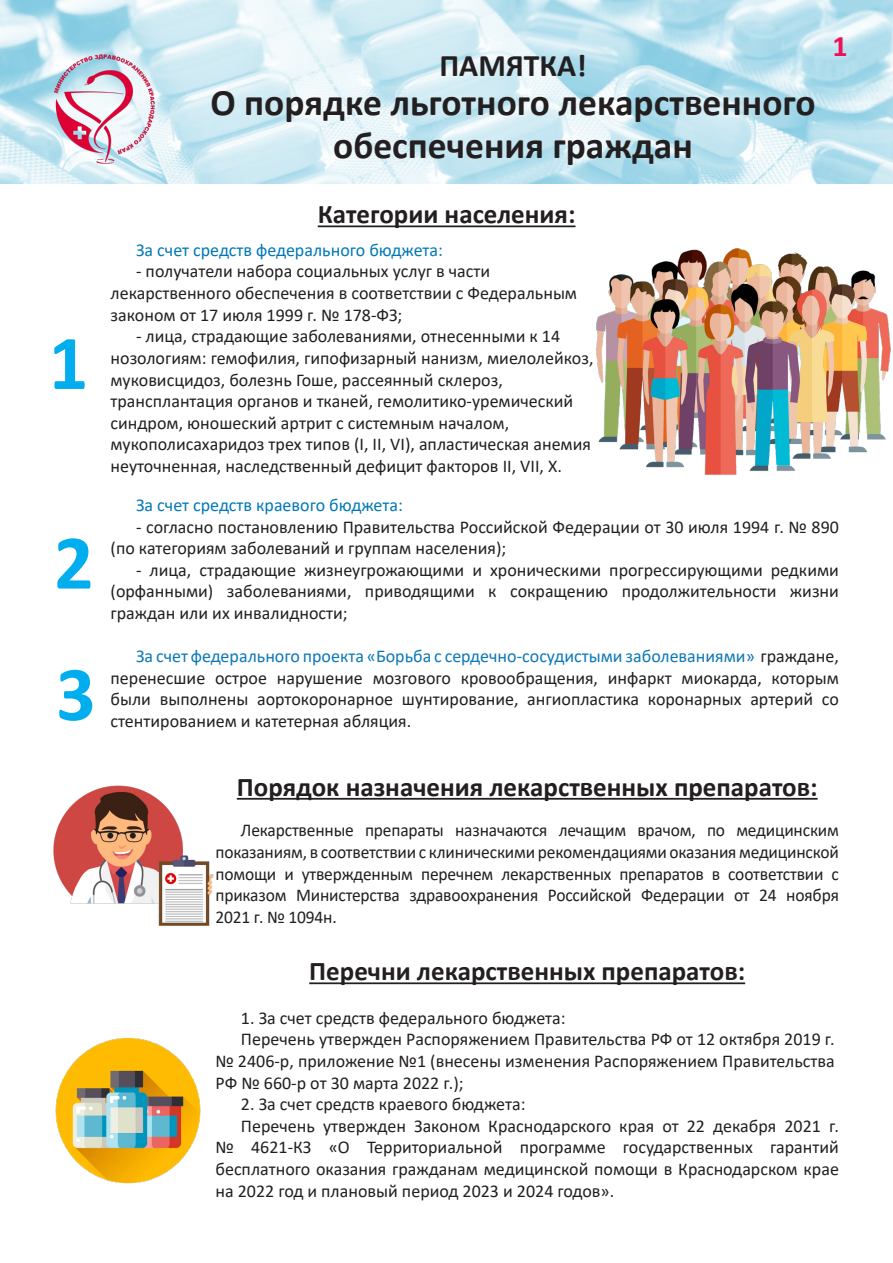
<style>
.page{position:relative;width:893px;height:1263px;background:#fff}
.page>*{position:absolute;margin:0;border:0;box-sizing:border-box;transform-origin:0 0}
.t1{font:700 78px "Calibri";color:#00aeef}
.t2{font:700 37.5px/43.2px "Calibri";color:#231f20;text-align:center}
.t3{font:700 31.5px "Calibri";color:#231f20}
.t4{font:700 30px "Calibri";color:#ee1059}
.t5{font:700 27px "Calibri";color:#231f20}
.t6{font:18px/21.6px "Calibri";color:#231f20;text-align:justify}
.t7{font:18px "Calibri";color:#0078b6}
.s1{color:#0c78b7}
</style>
<div class="page">
<img style="left:0;top:0;width:892px;height:184px">
<hr style="left:318px;top:225px;width:257px;height:2px;background:#231f20">
<img style="left:575px;top:176px;width:318px;height:299px">
<hr style="left:237px;top:798px;width:581px;height:2px;background:#231f20">
<hr style="left:309px;top:982px;width:436px;height:2px;background:#231f20">
<img style="left:53px;top:785px;width:161px;height:141px">
<img style="left:55px;top:1038px;width:146px;height:146px">
<img style="left:46px;top:54px;width:114px;height:109px">
<p class="t1" style="left:49px;top:308px;width:41px">1</p>
<p class="t1" style="left:54px;top:507px;width:41px">2</p>
<p class="t1" style="left:56px;top:639px;width:41px">3</p>
<p class="t3" style="left:439px;top:43px;width:149px">ПАМЯТКА!</p>
<p class="t2" style="left:210px;top:80px;width:607px">О порядке льготного лекарственного обеспечения граждан</p>
<p class="t5" style="left:318px;top:195px;width:259px">Категории населения:</p>
<p class="t7" style="left:136px;top:237px;width:308px">За счет средств федерального бюджета:</p>
<p class="t6" style="left:111px;top:260px;width:468px;text-align:left;text-indent:26px">- получатели набора социальных услуг в части лекарственного обеспечения в соответствии с Федеральным законом от 17 июля 1999 г. № 178-ФЗ;</p>
<p class="t6" style="left:111px;top:325px;width:484px;text-align:left;text-indent:26px">- лица, страдающие заболеваниями, отнесенными к 14 нозологиям: гемофилия, гипофизарный нанизм, миелолейкоз, муковисцидоз, болезнь Гоше, рассеянный склероз, трансплантация органов и тканей, гемолитико-уремический синдром, юношеский артрит с системным началом, мукополисахаридоз трех типов (I, II, VI), апластическая анемия неуточненная, наследственный дефицит факторов II, VII, X.</p>
<p class="t4" style="left:832px;top:25px;width:17px">1</p>
<p class="t7" style="left:136px;top:493px;width:268px">За счет средств краевого бюджета:</p>
<p class="t6" style="left:111px;top:515px;width:730px;text-indent:26px">- согласно постановлению Правительства Российской Федерации от 30 июля 1994 г. № 890 (по категориям заболеваний и группам населения);</p>
<p class="t6" style="left:111px;top:559px;width:730px;text-indent:26px">- лица, страдающие жизнеугрожающими и хроническими прогрессирующими редкими (орфанными) заболеваниями, приводящими к сокращению продолжительности жизни граждан или их инвалидности;</p>
<p class="t6" style="left:111px;top:645px;width:730px;text-indent:26px"><span class="s1">За счет федерального проекта «Борьба с сердечно-сосудистыми заболеваниями»</span> граждане, перенесшие острое нарушение мозгового кровообращения, инфаркт миокарда, которым были выполнены аортокоронарное шунтирование, ангиопластика коронарных артерий со стентированием и катетерная абляция.</p>
<p class="t5" style="left:237px;top:768px;width:582px">Порядок назначения лекарственных препаратов:</p>
<p class="t6" style="left:215px;top:819px;width:625px;text-indent:26px">Лекарственные препараты назначаются лечащим врачом, по медицинским показаниям, в соответствии с клиническими рекомендациями оказания медицинской помощи и утвержденным перечнем лекарственных препаратов в соответствии с приказом Министерства здравоохранения Российской Федерации от 24 ноября 2021 г. № 1094н.</p>
<p class="t5" style="left:309px;top:952px;width:437px">Перечни лекарственных препаратов:</p>
<p class="t6" style="left:241px;top:1006px;width:326px">1. За счет средств федерального бюджета:</p>
<p class="t6" style="left:215px;top:1028px;width:621px;text-indent:26px">Перечень утвержден Распоряжением Правительства РФ от 12 октября 2019 г. № 2406-p, приложение №1 (внесены изменения Распоряжением Правительства РФ № 660-р от 30 марта 2022 г.);</p>
<p class="t6" style="left:241px;top:1093px;width:286px">2. За счет средств краевого бюджета:</p>
<p class="t6" style="left:215px;top:1114px;width:625px;text-indent:26px">Перечень утвержден Законом Краснодарского края от 22 декабря 2021 г. № 4621-КЗ «О Территориальной программе государственных гарантий бесплатного оказания гражданам медицинской помощи в Краснодарском крае на 2022 год и плановый период 2023 и 2024 годов».</p>
</div>
